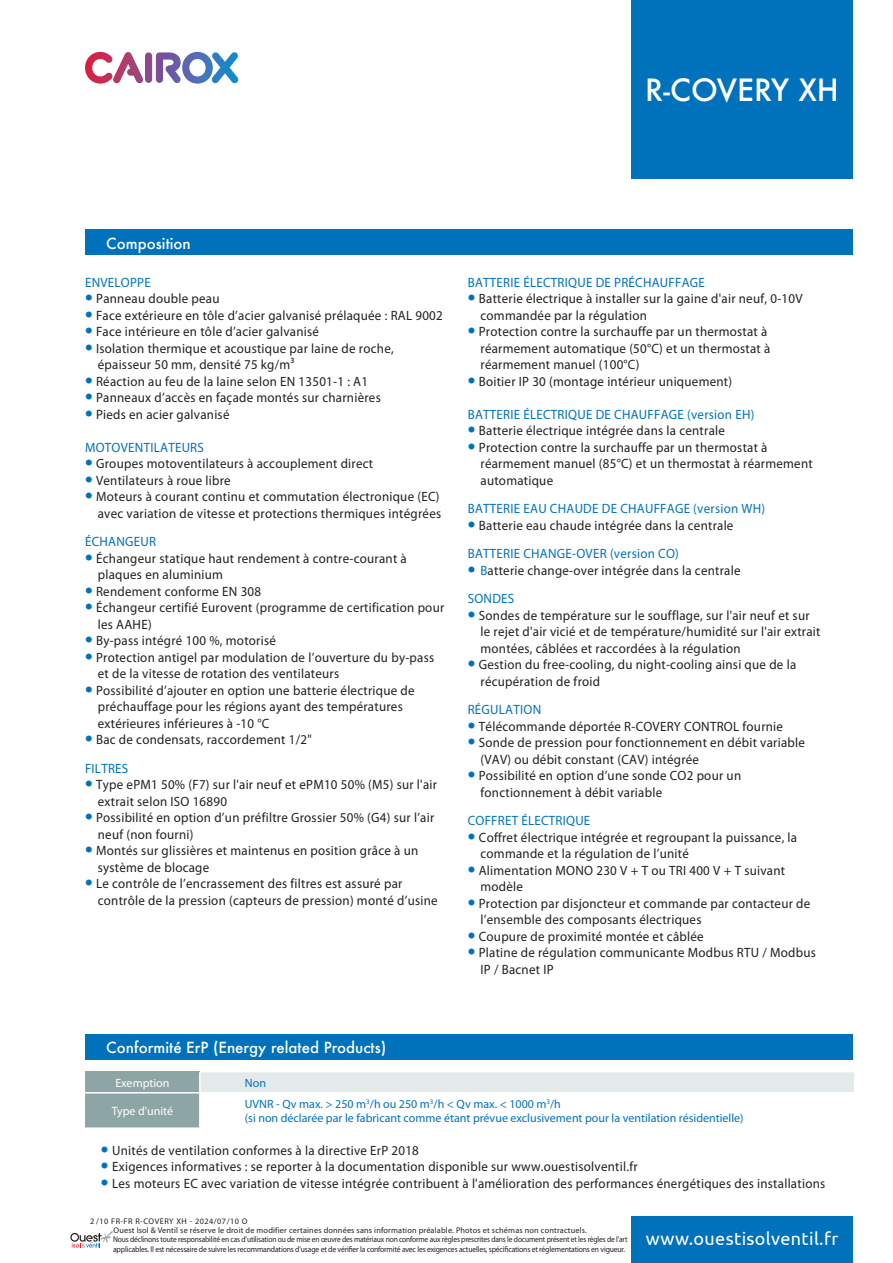
<style>
.page{position:relative;width:893px;height:1263px;background:#fff}
.page>*{position:absolute;margin:0;border:0;box-sizing:border-box;transform-origin:0 0}
.t1{font:500 30px "Futura";letter-spacing:-.005em;color:#fff}
.t2{font:18px "Ubuntu";letter-spacing:.02em;color:#fff}
.t3{font:500 15px "Futura";color:#fff}
.t4{font:13.5px/16.5px "Myriad Pro";letter-spacing:.02em;color:#231f20;scale:.96 1}
.t5{font:13.5px "Myriad Pro";letter-spacing:.02em;color:#0072bc;scale:.96 1}
.t6{font:12px/14.4px "Myriad Pro";color:#0072bc}
.t7{font:12px "Myriad Pro";color:#fff}
.t8{font:8.25px/9.9px "Myriad Pro";letter-spacing:-.02em;color:#231f20;scale:.91 1}
.t9{font:8.25px "Myriad Pro";letter-spacing:.02em;color:#231f20}
.t10{font:8.25px "Myriad Pro";letter-spacing:.06em;color:#231f20}
.s1{font-weight:900;font-size:21px;color:#0072bc}
.s2{color:#0072bc}
</style>
<div class="page">
<div style="left:631px;top:1216px;width:222px;height:47px;background:#0072bc"></div>
<div style="left:631px;top:0;width:222px;height:179px;background:#0072bc"></div>
<div style="left:145px;top:52px;width:7px;height:31px;background:#8e4989;border-radius:4px"></div>
<svg style="left:156px;top:52px;width:83px;height:32px"></svg>
<svg style="left:85px;top:52px;width:59px;height:32px"></svg>
<svg style="left:70px;top:1231px;width:43px;height:17px"></svg>
<div style="left:85px;top:230px;width:768px;height:25px;background:#0072bc"></div>
<div style="left:85px;top:1072px;width:114px;height:55px;background:#8da5a5"></div>
<div style="left:200px;top:1071px;width:653px;height:22px;background:#e4eaea"></div>
<hr style="left:85px;top:1092px;width:114px;height:1px;background:#fff">
<hr style="left:201px;top:1092px;width:652px;height:1px;background:#fff">
<hr style="left:85px;top:1071px;width:115px;height:1px;background:#8da5a5">
<hr style="left:199px;top:1072px;width:2px;height:21px;background:#fff">
<hr style="left:200px;top:1071px;width:653px;height:1px;background:#fff">
<div style="left:85px;top:1034px;width:768px;height:25px;background:#0072bc"></div>
<h1 class="t1" style="left:645px;top:69px;width:195px">R-COVERY XH</h1>
<p class="t3" style="left:106px;top:233px;width:86px">Composition</p>
<p class="t5" style="left:85px;top:274px;width:70px">ENVELOPPE</p>
<p class="t4" style="left:85px;top:290px;width:142px"><span class="s1">•</span> Panneau double peau</p>
<p class="t4" style="left:85px;top:307px;width:374px"><span class="s1">•</span> Face extérieure en tôle d’acier galvanisé prélaquée : RAL 9002</p>
<p class="t4" style="left:85px;top:323px;width:245px"><span class="s1">•</span> Face intérieure en tôle d’acier galvanisé</p>
<p class="t4" style="left:98px;top:340px;width:310px;text-indent:-13px"><span class="s1">•</span> Isolation thermique et acoustique par laine de roche, épaisseur 50 mm, densité 75 kg/m³</p>
<p class="t4" style="left:85px;top:373px;width:296px"><span class="s1">•</span> Réaction au feu de la laine selon EN 13501-1 : A1</p>
<p class="t4" style="left:85px;top:389px;width:310px"><span class="s1">•</span> Panneaux d’accès en façade montés sur charnières</p>
<p class="t4" style="left:85px;top:406px;width:152px"><span class="s1">•</span> Pieds en acier galvanisé</p>
<p class="t5" style="left:85px;top:439px;width:125px">MOTOVENTILATEURS</p>
<p class="t4" style="left:85px;top:455px;width:302px"><span class="s1">•</span> Groupes motoventilateurs à accouplement direct</p>
<p class="t4" style="left:85px;top:472px;width:153px"><span class="s1">•</span> Ventilateurs à roue libre</p>
<p class="t4" style="left:85px;top:488px;width:372px;text-align:right"><span class="s1">•</span> Moteurs à courant continu et commutation électronique (EC) avec variation de vitesse et protections thermiques intégrées</p>
<p class="t5" style="left:85px;top:533px;width:75px">ÉCHANGEUR</p>
<p class="t4" style="left:98px;top:550px;width:323px;text-indent:-13px"><span class="s1">•</span> Échangeur statique haut rendement à contre-courant à plaques en aluminium</p>
<p class="t4" style="left:85px;top:583px;width:185px"><span class="s1">•</span> Rendement conforme EN 308</p>
<p class="t4" style="left:98px;top:599px;width:362px;text-indent:-13px"><span class="s1">•</span> Échangeur certifié Eurovent (programme de certification pour les AAHE)</p>
<p class="t4" style="left:85px;top:632px;width:200px"><span class="s1">•</span> By-pass intégré 100 %, motorisé</p>
<p class="t4" style="left:98px;top:649px;width:352px;text-indent:-13px"><span class="s1">•</span> Protection antigel par modulation de l’ouverture du by-pass et de la vitesse de rotation des ventilateurs</p>
<p class="t4" style="left:98px;top:682px;width:331px;text-indent:-13px"><span class="s1">•</span> Possibilité d’ajouter en option une batterie électrique de préchauffage pour les régions ayant des températures extérieures inférieures à -10 °C</p>
<p class="t4" style="left:85px;top:725px;width:238px;line-height:28.5px"><span class="s1">•</span> Bac de condensats, raccordement 1/2"<br><span class="s2">FILTRES</span></p>
<p class="t4" style="left:98px;top:776px;width:355px;text-indent:-13px"><span class="s1">•</span> Type ePM1 50% (F7) sur l'air neuf et ePM10 50% (M5) sur l'air extrait selon ISO 16890</p>
<p class="t4" style="left:98px;top:809px;width:352px;text-indent:-13px"><span class="s1">•</span> Possibilité en option d’un préfiltre Grossier 50% (G4) sur l’air neuf (non fourni)</p>
<p class="t4" style="left:98px;top:842px;width:335px;text-indent:-13px"><span class="s1">•</span> Montés sur glissières et maintenus en position grâce à un système de blocage</p>
<p class="t4" style="left:98px;top:875px;width:356px;text-indent:-13px"><span class="s1">•</span> Le contrôle de l’encrassement des filtres est assuré par contrôle de la pression (capteurs de pression) monté d’usine</p>
<p class="t5" style="left:468px;top:274px;width:249px">BATTERIE ÉLECTRIQUE DE PRÉCHAUFFAGE</p>
<p class="t4" style="left:480px;top:290px;width:337px;text-indent:-13px"><span class="s1">•</span> Batterie électrique à installer sur la gaine d'air neuf, 0-10V commandée par la régulation</p>
<p class="t4" style="left:480px;top:323px;width:303px;text-indent:-13px"><span class="s1">•</span> Protection contre la surchauffe par un thermostat à réarmement automatique (50°C) et un thermostat à réarmement manuel (100°C)</p>
<p class="t4" style="left:468px;top:373px;width:277px"><span class="s1">•</span> Boitier IP 30 (montage intérieur uniquement)</p>
<p class="t5" style="left:468px;top:406px;width:300px">BATTERIE ÉLECTRIQUE DE CHAUFFAGE (version EH)</p>
<p class="t4" style="left:468px;top:422px;width:269px"><span class="s1">•</span> Batterie électrique intégrée dans la centrale</p>
<p class="t4" style="left:480px;top:439px;width:348px;text-indent:-13px"><span class="s1">•</span> Protection contre la surchauffe par un thermostat à réarmement manuel (85°C) et un thermostat à réarmement automatique</p>
<p class="t5" style="left:468px;top:500px;width:311px">BATTERIE EAU CHAUDE DE CHAUFFAGE (version WH)</p>
<p class="t4" style="left:468px;top:511px;width:278px;line-height:28.5px"><span class="s1">•</span> Batterie eau chaude intégrée dans la centrale<br><span class="s2">BATTERIE CHANGE-OVER (version CO)</span></p>
<p class="t4" style="left:468px;top:556px;width:286px;line-height:28.5px"><span class="s1">•</span> <span class="s2">B</span>atterie change-over intégrée dans la centrale<br><span class="s2">SONDES</span></p>
<p class="t4" style="left:480px;top:607px;width:356px;text-indent:-13px"><span class="s1">•</span> Sondes de température sur le soufflage, sur l'air neuf et sur le rejet d'air vicié et de température/humidité sur l'air extrait montées, câblées et raccordées à la régulation</p>
<p class="t4" style="left:480px;top:656px;width:330px;text-indent:-13px"><span class="s1">•</span> Gestion du free-cooling, du night-cooling ainsi que de la récupération de froid</p>
<p class="t5" style="left:468px;top:701px;width:78px">RÉGULATION</p>
<p class="t4" style="left:468px;top:718px;width:330px"><span class="s1">•</span> Télécommande déportée R-COVERY CONTROL fournie</p>
<p class="t4" style="left:480px;top:734px;width:340px;text-indent:-13px"><span class="s1">•</span> Sonde de pression pour fonctionnement en débit variable (VAV) ou débit constant (CAV) intégrée</p>
<p class="t4" style="left:480px;top:767px;width:273px;text-indent:-13px"><span class="s1">•</span> Possibilité en option d’une sonde CO2 pour un fonctionnement à débit variable</p>
<p class="t5" style="left:468px;top:812px;width:129px">COFFRET ÉLECTRIQUE</p>
<p class="t4" style="left:480px;top:829px;width:331px;text-indent:-13px"><span class="s1">•</span> Coffret électrique intégrée et regroupant la puissance, la commande et la régulation de l’unité</p>
<p class="t4" style="left:480px;top:862px;width:319px;text-indent:-13px"><span class="s1">•</span> Alimentation MONO 230 V + T ou TRI 400 V + T suivant modèle</p>
<p class="t4" style="left:480px;top:895px;width:345px;text-indent:-13px"><span class="s1">•</span> Protection par disjoncteur et commande par contacteur de l’ensemble des composants électriques</p>
<p class="t4" style="left:468px;top:928px;width:247px"><span class="s1">•</span> Coupure de proximité montée et câblée</p>
<p class="t4" style="left:480px;top:944px;width:351px;text-indent:-13px"><span class="s1">•</span> Platine de régulation communicante Modbus RTU / Modbus<br>IP / Bacnet IP</p>
<p class="t3" style="left:106px;top:1037px;width:281px">Conformité ErP (Energy related Products)</p>
<p class="t7" style="left:115px;top:1075px;width:56px">Exemption</p>
<p class="t6" style="left:245px;top:1075px;width:23px">Non</p>
<p class="t7" style="left:112px;top:1103px;width:63px">Type d'unité</p>
<p class="t6" style="left:245px;top:1096px;width:500px">UVNR - Qv max. &gt; 250 m<sup>3</sup>/h ou 250 m<sup>3</sup>/h &lt; Qv max. &lt; 1000 m<sup>3</sup>/h<br>(si non déclarée par le fabricant comme étant prévue exclusivement pour la ventilation résidentielle)</p>
<p class="t4" style="left:101px;top:1142px;width:333px"><span class="s1">•</span> Unités de ventilation conformes à la directive ErP 2018</p>
<p class="t4" style="left:101px;top:1158px;width:561px"><span class="s1">•</span> Exigences informatives : se reporter à la documentation disponible sur www.ouestisolventil.fr</p>
<p class="t4" style="left:101px;top:1175px;width:756px"><span class="s1">•</span> Les moteurs EC avec variation de vitesse intégrée contribuent à l'amélioration des performances énergétiques des installations</p>
<p class="t10" style="left:90px;top:1216px;width:159px">2/10 FR-FR R-COVERY XH - 2024/07/10 O</p>
<p class="t8" style="left:113px;top:1234px;width:567px">Nous déclinons toute responsabilité en cas d’utilisation ou de mise en œuvre des matériaux non conforme aux règles prescrites dans le document présent et les règles de l’art applicables. Il est nécessaire de suivre les recommandations d’usage et de vérifier la conformité avec les exigences actuelles, spécifications et réglementations en vigueur.</p>
<p class="t9" style="left:114px;top:1225px;width:475px">Ouest Isol &amp; Ventil se réserve le droit de modifier certaines données sans information préalable. Photos et schémas non contractuels.</p>
<h2 class="t2" style="left:646px;top:1228px;width:194px">www.ouestisolventil.fr</h2>
</div>
